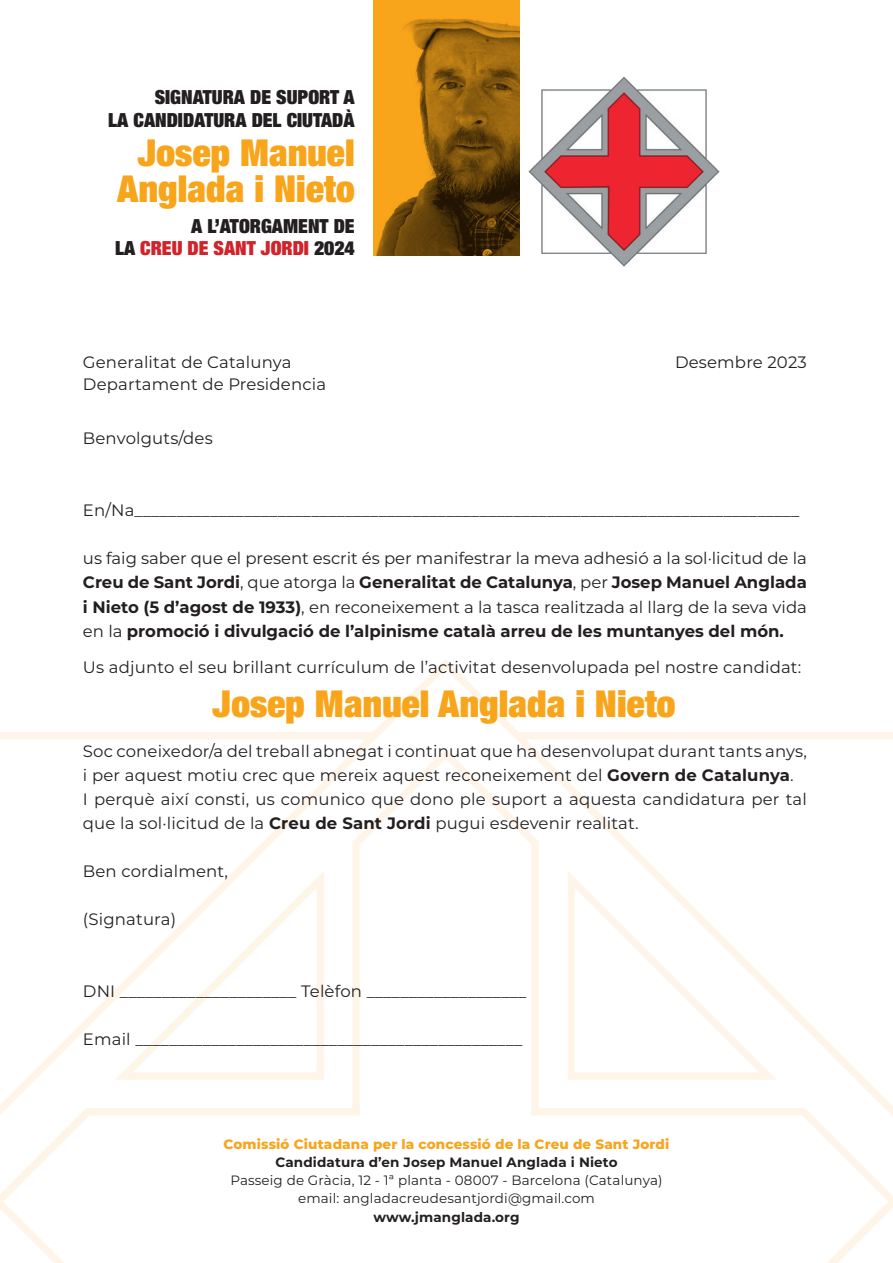
<style>
.page{position:relative;width:893px;height:1263px;background:#fff}
.page>*{position:absolute;margin:0;border:0;box-sizing:border-box;transform-origin:0 0}
.t1{font:900 expanded 37.2px/36.2px "Helvetica Neue";letter-spacing:.005em;color:#f9a51b;text-align:center}
.t2{font:900 expanded 19.5px/22.5px "Helvetica Neue";color:#231f20;text-align:right}
.t3{font:16.5px/24px "Montserrat";letter-spacing:.01em;color:#231f20}
.t4{font:13.5px/18px "Montserrat";letter-spacing:.01em;color:#231f20;text-align:center}
.t5{font:700 13.5px "Montserrat";letter-spacing:.01em;color:#231f20}
.t6{font:800 13.5px "Montserrat";letter-spacing:.01em;color:#f9a51b}
.s1{color:#d1232a}
.s2{font-weight:700}
</style>
<div class="page">
<img style="left:0;top:659px;width:893px;height:604px">
<img style="left:528px;top:77px;width:192px;height:190px">
<img style="left:373px;top:0;width:147px;height:255px">
<p class="t2" style="left:108px;top:85px;width:248px">SIGNATURA DE SUPORT A<br>LA CANDIDATURA DEL CIUTADÀ</p>
<h1 class="t1" style="left:117px;top:134px;width:239px">Josep Manuel<br>Anglada i Nieto</h1>
<p class="t2" style="left:115px;top:214px;width:241px">A L’ATORGAMENT DE<br>LA <span class="s1">CREU DE SANT JORDI</span> 2024</p>
<p class="t3" style="left:83px;top:350px;width:245px;line-height:22.5px">Generalitat de Catalunya<br>Departament de Presidencia</p>
<p class="t3" style="left:675px;top:349px;width:133px">Desembre 2023</p>
<p class="t3" style="left:83px;top:426px;width:131px">Benvolguts/des</p>
<p class="t3" style="left:83px;top:498px;width:718px">En/Na_______________________________________________________________________________</p>
<p class="t3" style="left:83px;top:546px;width:725px;text-align:justify">us faig saber que el present escrit és per manifestrar la meva adhesió a la sol·licitud de la <span class="s2">Creu de Sant Jordi</span>, que atorga la <span class="s2">Generalitat de Catalunya</span>, per <span class="s2">Josep Manuel Anglada i Nieto (5 d’agost de 1933)</span>, en reconeixement a la tasca realitzada al llarg de la seva vida en la <span class="s2">promoció i divulgació de l’alpinisme català arreu de les muntanyes del món.</span></p>
<p class="t3" style="left:83px;top:654px;width:720px">Us adjunto el seu brillant currículum de l’activitat desenvolupada pel nostre candidat:</p>
<h1 class="t1" style="left:213px;top:685px;width:464px">Josep Manuel Anglada i Nieto</h1>
<p class="t3" style="left:83px;top:738px;width:725px">Soc coneixedor/a del treball abnegat i continuat que ha desenvolupat durant tants anys, i per aquest motiu crec que mereix aquest reconeixement del <span class="s2">Govern de Catalunya</span>.<br>I perquè així consti, us comunico que dono ple suport a aquesta candidatura per tal que la sol·licitud de la <span class="s2">Creu de Sant Jordi</span> pugui esdevenir realitat.</p>
<p class="t3" style="left:83px;top:858px;width:147px">Ben cordialment,</p>
<p class="t3" style="left:83px;top:906px;width:95px">(Signatura)</p>
<p class="t3" style="left:83px;top:978px;width:445px">DNI _____________________ Telèfon ___________________</p>
<p class="t3" style="left:83px;top:1026px;width:441px">Email ______________________________________________</p>
<p class="t6" style="left:224px;top:1134px;width:447px">Comissió Ciutadana per la concessió de la Creu de Sant Jordi</p>
<p class="t5" style="left:275px;top:1152px;width:344px">Candidatura d’en Josep Manuel Anglada i Nieto</p>
<p class="t4" style="left:230px;top:1170px;width:434px">Passeig de Gràcia, 12 - 1ª planta - 08007 - Barcelona (Catalunya) email: angladacreudesantjordi@gmail.com</p>
<p class="t5" style="left:373px;top:1208px;width:148px">www.jmanglada.org</p>
</div>
